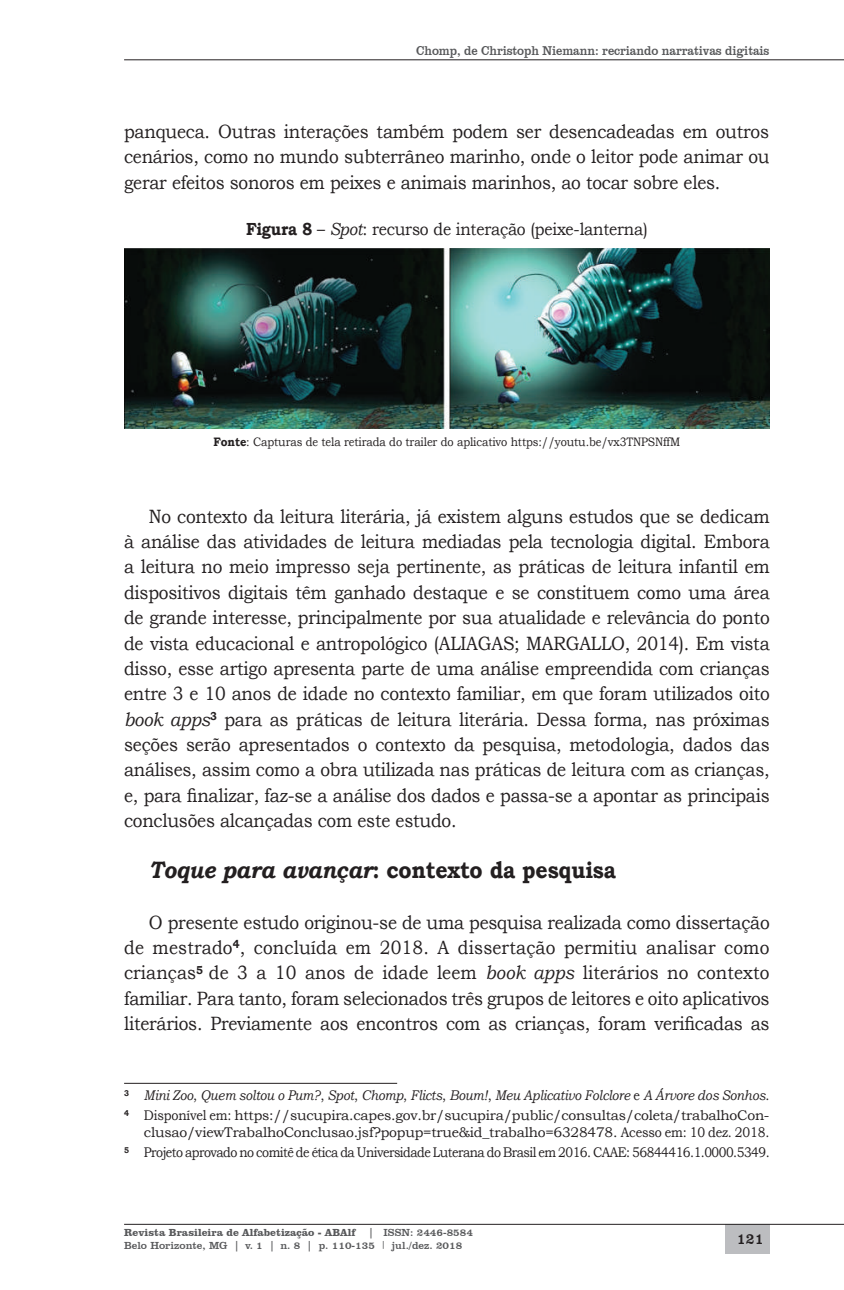
<style>
.page{position:relative;width:844px;height:1290px;background:#fff}
.page>*{position:absolute;margin:0;border:0;box-sizing:border-box;transform-origin:0 0}
.t1{font:700 23.62px "Bookman Old Style";letter-spacing:-.01em;color:#231f20;scale:.9 1}
.t2{font:19.25px/25.4px "Bookman Old Style";letter-spacing:-.015em;color:#231f20;text-align:justify;scale:.9 1}
.t3{font:17.5px "Bookman Old Style";letter-spacing:-.015em;color:#231f20;scale:.9 1}
.t4{font:15.75px "Clarendon BT";color:#231f20;scale:.9 1}
.t5{font:14px/20.1px "Bookman Old Style";letter-spacing:-.04em;color:#231f20;text-align:right}
.t6{font:14px/20.1px "Bookman Old Style";letter-spacing:-.015em;color:#231f20;scale:.9 1}
.t7{font:13.12px "Clarendon BT";letter-spacing:-.01em;color:#57585a;scale:.9 1}
.t8{font:12.25px "Bookman Old Style";letter-spacing:-.01em;color:#231f20;scale:.9 1}
.t9{font:10.5px/12.6px "Clarendon BT";color:#57585a}
.s1{font-weight:700}
.s2{font-style:italic}
</style>
<div class="page">
<hr style="left:124px;top:60px;width:719px;height:1px;background:#231f20">
<div style="left:724px;top:1224px;width:45px;height:29px;background:#bcbdc0"></div>
<hr style="left:124px;top:1224px;width:719px;height:1px;background:#231f20">
<img style="left:124px;top:248px;width:645px;height:181px">
<hr style="left:124px;top:1083px;width:273px;height:1px;background:#231f20">
<p class="t7" style="left:416px;top:42px;width:394px">Chomp, de Christoph Niemann: recriando narrativas digitais</p>
<p class="t2" style="left:124px;top:119px;width:718px">panqueca. Outras interações também podem ser desencadeadas em outros cenários, como no mundo subterrâneo marinho, onde o leitor pode animar ou gerar efeitos sonoros em peixes e animais marinhos, ao tocar sobre eles.</p>
<p class="t3" style="left:246px;top:218px;width:448px"><span class="s1">Figura 8</span> – <span class="s2">Spot</span>: recurso de interação (peixe-lanterna)</p>
<p class="t8" style="left:213px;top:434px;width:520px"><span class="s1">Fonte</span>: Capturas de tela retirada do trailer do aplicativo https://youtu.be/vx3TNPSNffM</p>
<p class="t2" style="left:124px;top:503px;width:718px;text-indent:25px">No contexto da leitura literária, já existem alguns estudos que se dedicam à análise das atividades de leitura mediadas pela tecnologia digital. Embora a leitura no meio impresso seja pertinente, as práticas de leitura infantil em dispositivos digitais têm ganhado destaque e se constituem como uma área de grande interesse, principalmente por sua atualidade e relevância do ponto de vista educacional e antropológico (ALIAGAS; MARGALLO, 2014). Em vista disso, esse artigo apresenta parte de uma análise empreendida com crianças entre 3 e 10 anos de idade no contexto familiar, em que foram utilizados oito <span class="s2">book apps</span><sup>3</sup> para as práticas de leitura literária. Dessa forma, nas próximas seções serão apresentados o contexto da pesquisa, metodologia, dados das análises, assim como a obra utilizada nas práticas de leitura com as crianças, e, para finalizar, faz-se a análise dos dados e passa-se a apontar as principais conclusões alcançadas com este estudo.</p>
<p class="t1" style="left:149px;top:853px;width:520px"><span class="s2">Toque para avançar</span>: contexto da pesquisa</p>
<p class="t2" style="left:124px;top:909px;width:718px;text-indent:25px">O presente estudo originou-se de uma pesquisa realizada como dissertação de mestrado<sup>4</sup>, concluída em 2018. A dissertação permitiu analisar como crianças<sup>5</sup> de 3 a 10 anos de idade leem <span class="s2">book apps</span> literários no contexto familiar. Para tanto, foram selecionados três grupos de leitores e oito aplicativos literários. Previamente aos encontros com as crianças, foram verificadas as</p>
<p class="t6" style="left:124px;top:1085px;width:718px"><sup>3</sup> <span class="s2">Mini Zoo</span>, <span class="s2">Quem soltou o Pum?</span>, <span class="s2">Spot</span>, <span class="s2">Chomp</span>, <span class="s2">Flicts</span>, <span class="s2">Boum!</span>, <span class="s2">Meu Aplicativo Folclore</span> e <span class="s2">A Árvore dos Sonhos</span>.<br><sup>4</sup> Disponível em: https://sucupira.capes.gov.br/sucupira/public/consultas/coleta/trabalhoCon-</p>
<p class="t5" style="left:124px;top:1122px;width:647px">clusao/viewTrabalhoConclusao.jsf?popup=true&amp;id_trabalho=6328478. Acesso em: 10 dez. 2018.<br><sup>5</sup> Projeto aprovado no comitê de ética da Universidade Luterana do Brasil em 2016. CAAE: 56844416.1.0000.5349.</p>
<p class="t9" style="left:124px;top:1226px;width:350px"><span class="s1">Revista Brasileira de Alfabetização - ABAlf</span> | ISSN: 2446-8584<br>Belo Horizonte, MG | v. 1 | n. 8 | p. 110-135 <sup>|</sup> jul./dez. 2018</p>
<p class="t4" style="left:736px;top:1229px;width:31px">121</p>
</div>
